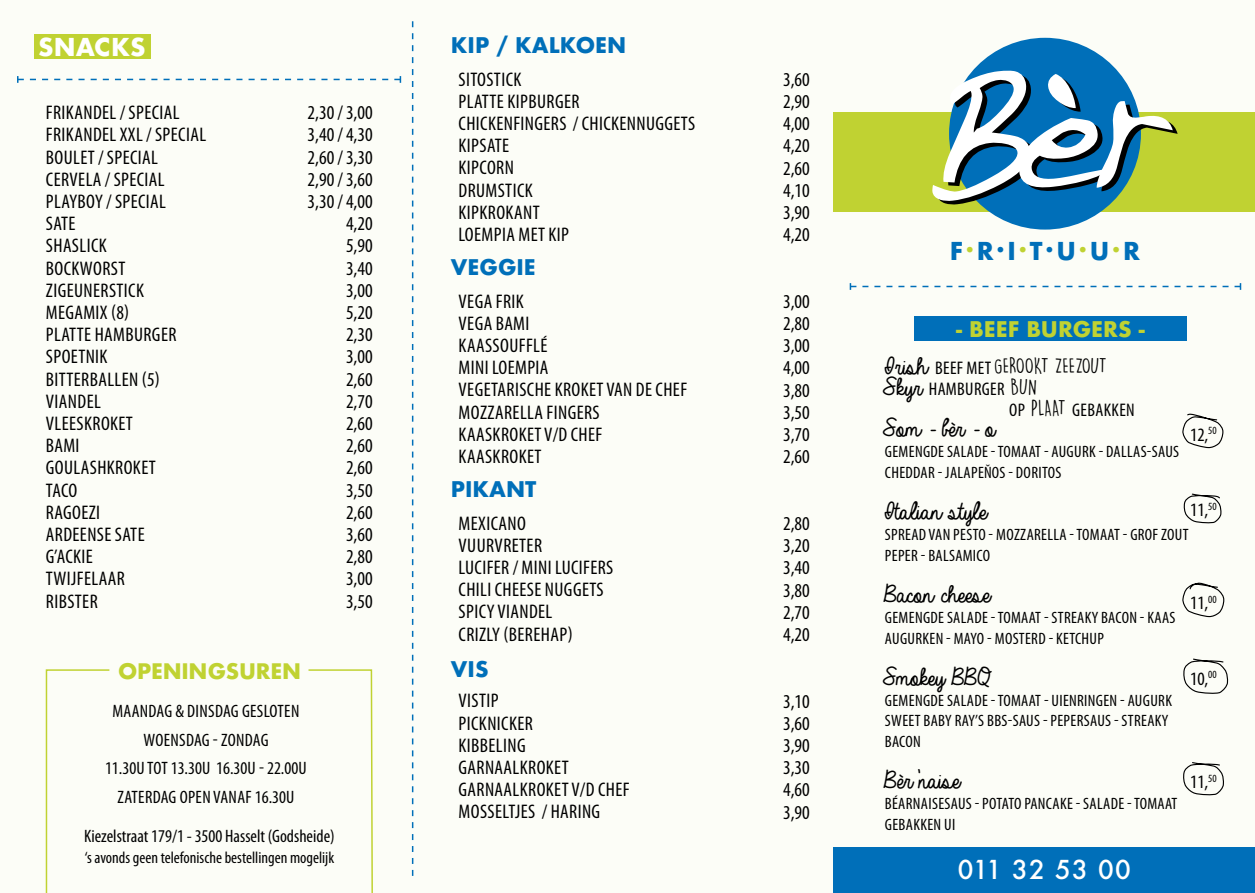
<style>
.page{position:relative;width:1255px;height:893px;background:#fff}
.page>*{position:absolute;margin:0;border:0;box-sizing:border-box;transform-origin:0 0}
.t1{font:27px "Always In My Heart";color:#000}
.t2{font:500 25.35px "Futura";letter-spacing:.05em;color:#fff}
.t3{font:700 24px "Futura";color:#006fb9}
.t4{font:700 24px "Futura";color:#fff}
.t5{font:700 21px "Futura";color:#006fb9}
.t6{font:700 21px "Futura";color:#c0d232}
.t7{font:700 20.85px "Futura";letter-spacing:-.01em;color:#c0d232}
.t8{font:20.1px "DK Lemon Yellow Sun";color:#000}
.t9{font:condensed 19.8px/22.2px "Myriad Pro";letter-spacing:.02em;color:#000}
.t10{font:condensed 19.8px/22.2px "Myriad Pro";color:#000;text-align:right}
.t11{font:condensed 18.9px "Myriad Pro";color:#000}
.t12{font:condensed 18.3px/20.7px "Myriad Pro";letter-spacing:.02em;color:#000}
.t13{font:condensed 18px/28.5px "Myriad Pro";color:#000;text-align:center}
.t14{font:condensed 16.5px/20.7px "Myriad Pro";letter-spacing:.02em;color:#000}
.t15{font:condensed 16.5px "Myriad Pro";color:#000}
.s1{color:#c0d232}
.s2{font-family:"Always In My Heart";font-size:27px}
.s3{font-family:"Myriad Pro";font-stretch:condensed;font-size:18.3px}
.s4{font-family:"Always In My Heart";font-stretch:normal;font-size:27px}
.s5{font-family:"DK Lemon Yellow Sun";font-stretch:normal;font-size:20.1px}
</style>
<div class="page">
<div style="left:0;top:0;width:1254px;height:893px;background:#fcfdf7"></div>
<svg style="left:1182px;top:413px;width:40px;height:36px"></svg>
<svg style="left:1183px;top:493px;width:39px;height:31px"></svg>
<svg style="left:1183px;top:658px;width:45px;height:36px"></svg>
<svg style="left:1183px;top:762px;width:41px;height:34px"></svg>
<svg style="left:1182px;top:582px;width:42px;height:36px"></svg>
<svg style="left:412px;top:21px;width:1px;height:855px"></svg>
<div style="left:833px;top:848px;width:421px;height:45px;background:#006fb9"></div>
<svg style="left:308px;top:669px;width:65px;height:224px"></svg>
<svg style="left:45px;top:669px;width:65px;height:224px"></svg>
<div style="left:833px;top:112px;width:421px;height:99px;background:#c0d232"></div>
<div style="left:949px;top:38px;width:191px;height:192px;background:#006fb9;border-radius:50%"></div>
<svg style="left:932px;top:70px;width:245px;height:135px"></svg>
<svg style="left:17px;top:76px;width:384px;height:7px"></svg>
<svg style="left:849px;top:283px;width:392px;height:7px"></svg>
<div style="left:34px;top:34px;width:116px;height:24px;background:#c0d232"></div>
<div style="left:914px;top:317px;width:272px;height:24px;background:#006fb9"></div>
<p class="t4" style="left:38px;top:29px;width:109px">SNACKS</p>
<p class="t9" style="left:46px;top:101px;width:162px">FRIKANDEL / SPECIAL<br>FRIKANDEL XXL / SPECIAL<br>BOULET / SPECIAL<br>CERVELA / SPECIAL<br>PLAYBOY / SPECIAL<br>SATE<br>SHASLICK<br>BOCKWORST<br>ZIGEUNERSTICK<br>MEGAMIX (8)<br>PLATTE HAMBURGER<br>SPOETNIK<br>BITTERBALLEN (5)<br>VIANDEL<br>VLEESKROKET<br>BAMI<br>GOULASHKROKET<br>TACO<br>RAGOEZI<br>ARDEENSE SATE<br>G’ACKIE<br>TWIJFELAAR<br>RIBSTER</p>
<p class="t10" style="left:307px;top:101px;width:67px">2,30 / 3,00<br>3,40 / 4,30<br>2,60 / 3,30<br>2,90 / 3,60<br>3,30 / 4,00<br>4,20<br>5,90<br>3,40<br>3,00<br>5,20<br>2,30<br>3,00<br>2,60<br>2,70<br>2,60<br>2,60<br>2,60<br>3,50<br>2,60<br>3,60<br>2,80<br>3,00<br>3,50</p>
<p class="t7" style="left:118px;top:656px;width:184px">OPENINGSUREN</p>
<p class="t13" style="left:105px;top:697px;width:203px">MAANDAG &amp; DINSDAG GESLOTEN<br>WOENSDAG - ZONDAG<br>11.30U TOT 13.30U 16.30U - 22.00U<br>ZATERDAG OPEN VANAF 16.30U</p>
<p class="t13" style="left:84px;top:821px;width:252px">Kiezelstraat 179/1 - 3500 Hasselt (Godsheide)</p>
<p class="t15" style="left:85px;top:847px;width:251px">‘s avonds geen telefonische bestellingen mogelijk</p>
<p class="t5" style="left:451px;top:30px;width:177px">KIP / KALKOEN</p>
<p class="t9" style="left:458px;top:68px;width:238px">SITOSTICK<br>PLATTE KIPBURGER<br>CHICKENFINGERS / CHICKENNUGGETS<br>KIPSATE<br>KIPCORN<br>DRUMSTICK<br>KIPKROKANT<br>LOEMPIA MET KIP</p>
<p class="t5" style="left:451px;top:252px;width:86px">VEGGIE</p>
<p class="t9" style="left:458px;top:290px;width:230px">VEGA FRIK<br>VEGA BAMI<br>KAASSOUFFLÉ<br>MINI LOEMPIA<br>VEGETARISCHE KROKET VAN DE CHEF<br>MOZZARELLA FINGERS<br>KAASKROKET V/D CHEF<br>KAASKROKET</p>
<p class="t5" style="left:451px;top:474px;width:87px">PIKANT</p>
<p class="t9" style="left:458px;top:512px;width:156px">MEXICANO<br>VUURVRETER<br>LUCIFER / MINI LUCIFERS<br>CHILI CHEESE NUGGETS<br>SPICY VIANDEL<br>CRIZLY (BEREHAP)</p>
<p class="t5" style="left:451px;top:653px;width:39px">VIS</p>
<p class="t9" style="left:458px;top:689px;width:172px">VISTIP<br>PICKNICKER<br>KIBBELING<br>GARNAALKROKET<br>GARNAALKROKET V/D CHEF<br>MOSSELTJES / HARING</p>
<p class="t9" style="left:783px;top:68px;width:28px;text-align:justify">3,60<br>2,90<br>4,00<br>4,20<br>2,60<br>4,10<br>3,90<br>4,20</p>
<p class="t9" style="left:783px;top:290px;width:28px;text-align:justify">3,00<br>2,80<br>3,00<br>4,00<br>3,80<br>3,50<br>3,70<br>2,60</p>
<p class="t9" style="left:783px;top:512px;width:28px;text-align:justify">2,80<br>3,20<br>3,40<br>3,80<br>2,70<br>4,20</p>
<p class="t9" style="left:783px;top:690px;width:28px;text-align:justify">3,10<br>3,60<br>3,90<br>3,30<br>4,60<br>3,90</p>
<p class="t3" style="left:949px;top:233px;width:192px">F<span class="s1">·</span>R·I<span class="s1">·</span>T·U<span class="s1">·</span>U<span class="s1">·</span>R</p>
<p class="t6" style="left:955px;top:314px;width:190px">- BEEF BURGERS -</p>
<p class="t8" style="left:879px;top:354px;width:229px"><span class="s2">Irish</span> <span class="s3">BEEF MET</span> GEROOKT ZEEZOUT</p>
<p class="t12" style="left:1009px;top:378px;width:127px;text-indent:-130px"><span class="s4">Skyr</span> HAMBURGER <span class="s5">BUN<br></span>OP <span class="s5">PLAAT</span> GEBAKKEN</p>
<h1 class="t1" style="left:879px;top:414px;width:111px">Som - bèr - o</h1>
<p class="t14" style="left:884px;top:441px;width:296px">GEMENGDE SALADE - TOMAAT - AUGURK - DALLAS-SAUS<br>CHEDDAR - JALAPEŇOS - DORITOS</p>
<h1 class="t1" style="left:879px;top:497px;width:104px">Italian style</h1>
<p class="t14" style="left:884px;top:524px;width:305px">SPREAD VAN PESTO - MOZZARELLA - TOMAAT - GROF ZOUT<br>PEPER - BALSAMICO</p>
<h1 class="t1" style="left:879px;top:580px;width:107px">Bacon cheese</h1>
<p class="t14" style="left:884px;top:607px;width:292px">GEMENGDE SALADE - TOMAAT - STREAKY BACON - KAAS<br>AUGURKEN - MAYO - MOSTERD - KETCHUP</p>
<h1 class="t1" style="left:879px;top:663px;width:108px">Smokey BBQ</h1>
<p class="t14" style="left:884px;top:690px;width:288px">GEMENGDE SALADE - TOMAAT - UIENRINGEN - AUGURK<br>SWEET BABY RAY’S BBS-SAUS - PEPERSAUS - STREAKY<br>BACON</p>
<h1 class="t1" style="left:879px;top:766px;width:77px">Bèr’naise</h1>
<p class="t14" style="left:884px;top:793px;width:294px">BÉARNAISESAUS - POTATO PANCAKE - SALADE - TOMAAT<br>GEBAKKEN UI</p>
<p class="t11" style="left:1189px;top:423px;width:28px">12,<sup>50</sup></p>
<p class="t11" style="left:1189px;top:498px;width:28px">11,<sup>50</sup></p>
<p class="t11" style="left:1189px;top:592px;width:28px">11,<sup>00</sup></p>
<p class="t11" style="left:1189px;top:667px;width:28px">10,<sup>00</sup></p>
<p class="t11" style="left:1189px;top:771px;width:28px">11,<sup>50</sup></p>
<p class="t2" style="left:957px;top:852px;width:174px">011 32 53 00</p>
</div>
